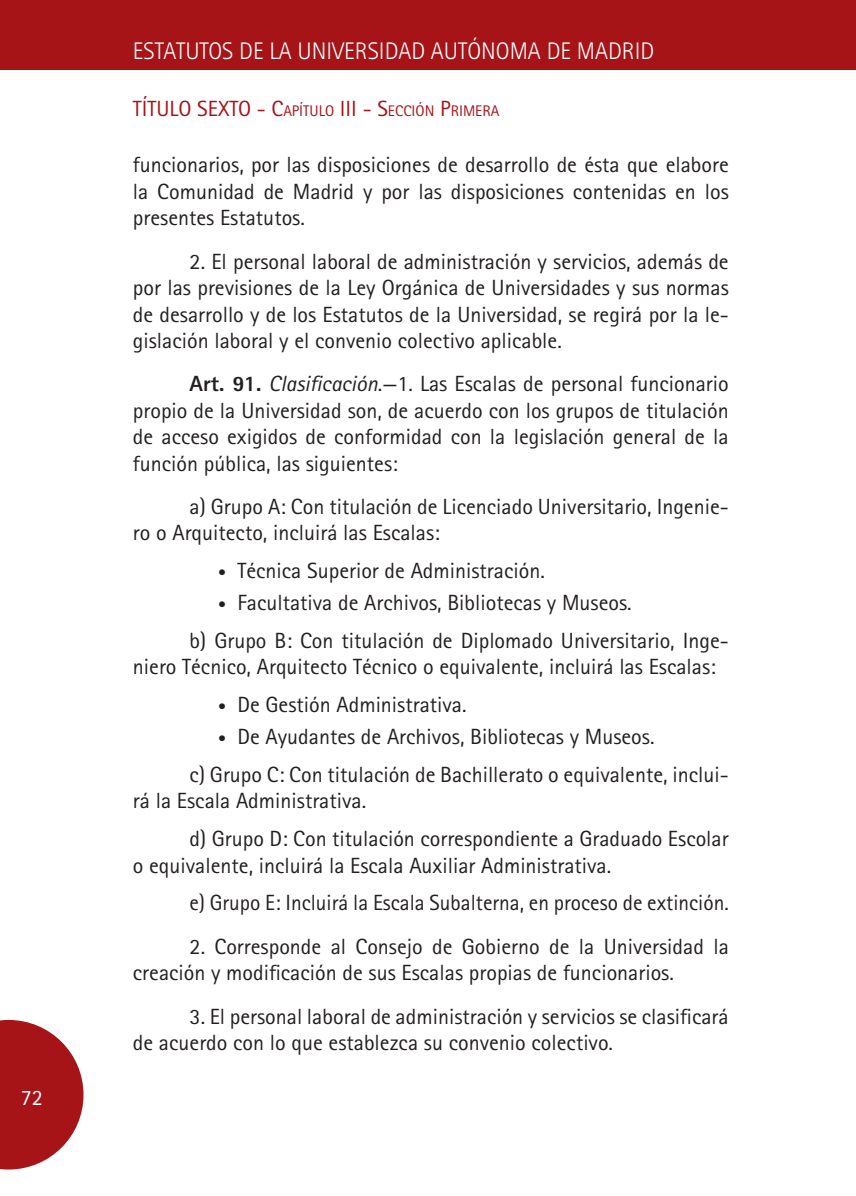
<style>
.page{position:relative;width:856px;height:1196px;background:#fff}
.page>*{position:absolute;margin:0;border:0;box-sizing:border-box;transform-origin:0 0}
.t1{font:300 24px "Rotis Sans Serif";color:#fff}
.Normal_Regular{font:22px/26.4px "Rotis Sans Serif";color:#231f20;text-align:justify}
.a{font:22px/26.4px "Rotis Sans Serif";color:#231f20}
.NotasPie12{font:22px/26.4px "Rotis Sans Serif";color:#231f20;text-align:justify}
.t2{font:22px "Rotis Sans Serif";color:#a61418}
.t3{font:22px "Rotis Sans Serif";color:#fff}
.t4{font:15.4px "Rotis Sans Serif";color:#a61418}
.s1{font-size:15.4px}
.s2{font-size:22px}
.s3{font-weight:800}
.s4{font-style:italic}
.s5{font-size:16px}
</style>
<div class="page">
<svg style="left:0;top:1019px;width:83px;height:150px"></svg>
<div style="left:0;top:0;width:855px;height:70px;background:#a61418"></div>
<p class="t3" style="left:21px;top:1084px;width:23px">72</p>
<p class="t1" style="left:133px;top:37px;width:522px">ESTATUTOS DE LA UNIVERSIDAD AUTÓNOMA DE MADRID</p>
<p class="t2" style="left:133px;top:96px;width:159px">TÍTULO SEXTO - C<span class="s1">APÍTULO</span></p>
<p class="t2" style="left:339px;top:96px;width:56px">III - S<span class="s1">ECCI</span></p>
<p class="t4" style="left:415px;top:102px;width:44px">ÓN <span class="s2">P</span>RIMERA</p>
<p class="NotasPie12" style="left:133px;top:152px;width:597px">funcionarios, por las disposiciones de desarrollo de ésta que elabore la Comunidad de Madrid y por las disposiciones contenidas en los presentes Estatutos.</p>
<p class="Normal_Regular" style="left:133px;top:248px;width:597px;text-indent:57px">2. El personal laboral de administración y servicios, además de por las previsiones de la Ley Orgánica de Universidades y sus normas de desarrollo y de los Estatutos de la Universidad, se regirá por la le&shy;gislación laboral y el convenio colectivo aplicable.</p>
<p class="Normal_Regular" style="left:133px;top:370px;width:597px;text-indent:57px"><span class="s3">Art. 91.</span> <span class="s4">Clasificación</span>.—1. Las Escalas de personal funcionario propio de la Universidad son, de acuerdo con los grupos de titulación de acceso exigidos de conformidad con la legislación general de la función pública, las siguientes:</p>
<p class="a" style="left:133px;top:493px;width:597px;text-indent:57px">a) Grupo A: Con titulación de Licenciado Universitario, Ingenie&shy;ro o Arquitecto, incluirá las Escalas:</p>
<p class="a" style="left:218px;top:557px;width:328px"><span class="s5">•</span> Técnica Superior de Administración.</p>
<p class="a" style="left:218px;top:589px;width:415px"><span class="s5">•</span> Facultativa de Archivos, Bibliotecas y Museos.</p>
<p class="a" style="left:133px;top:627px;width:597px;text-indent:57px">b) Grupo B: Con titulación de Diplomado Universitario, Inge&shy;niero Técnico, Arquitecto Técnico o equivalente, incluirá las Escalas:</p>
<p class="a" style="left:218px;top:691px;width:250px"><span class="s5">•</span> De Gestión Administrativa.</p>
<p class="a" style="left:218px;top:723px;width:438px"><span class="s5">•</span> De Ayudantes de Archivos, Bibliotecas y Museos.</p>
<p class="a" style="left:133px;top:761px;width:597px;text-indent:57px">c) Grupo C: Con titulación de Bachillerato o equivalente, inclui&shy;rá la Escala Administrativa.</p>
<p class="a" style="left:133px;top:825px;width:597px;text-indent:57px">d) Grupo D: Con titulación correspondiente a Graduado Escolar o equivalente, incluirá la Escala Auxiliar Administrativa.</p>
<p class="a" style="left:189px;top:889px;width:540px">e) Grupo E: Incluirá la Escala Subalterna, en proceso de extinción.</p>
<p class="Normal_Regular" style="left:133px;top:933px;width:597px;text-indent:57px">2. Corresponde al Consejo de Gobierno de la Universidad la creación y modificación de sus Escalas propias de funcionarios.</p>
<p class="Normal_Regular" style="left:133px;top:1002px;width:597px;text-indent:57px">3. El personal laboral de administración y servicios se clasificará de acuerdo con lo que establezca su convenio colectivo.</p>
</div>
